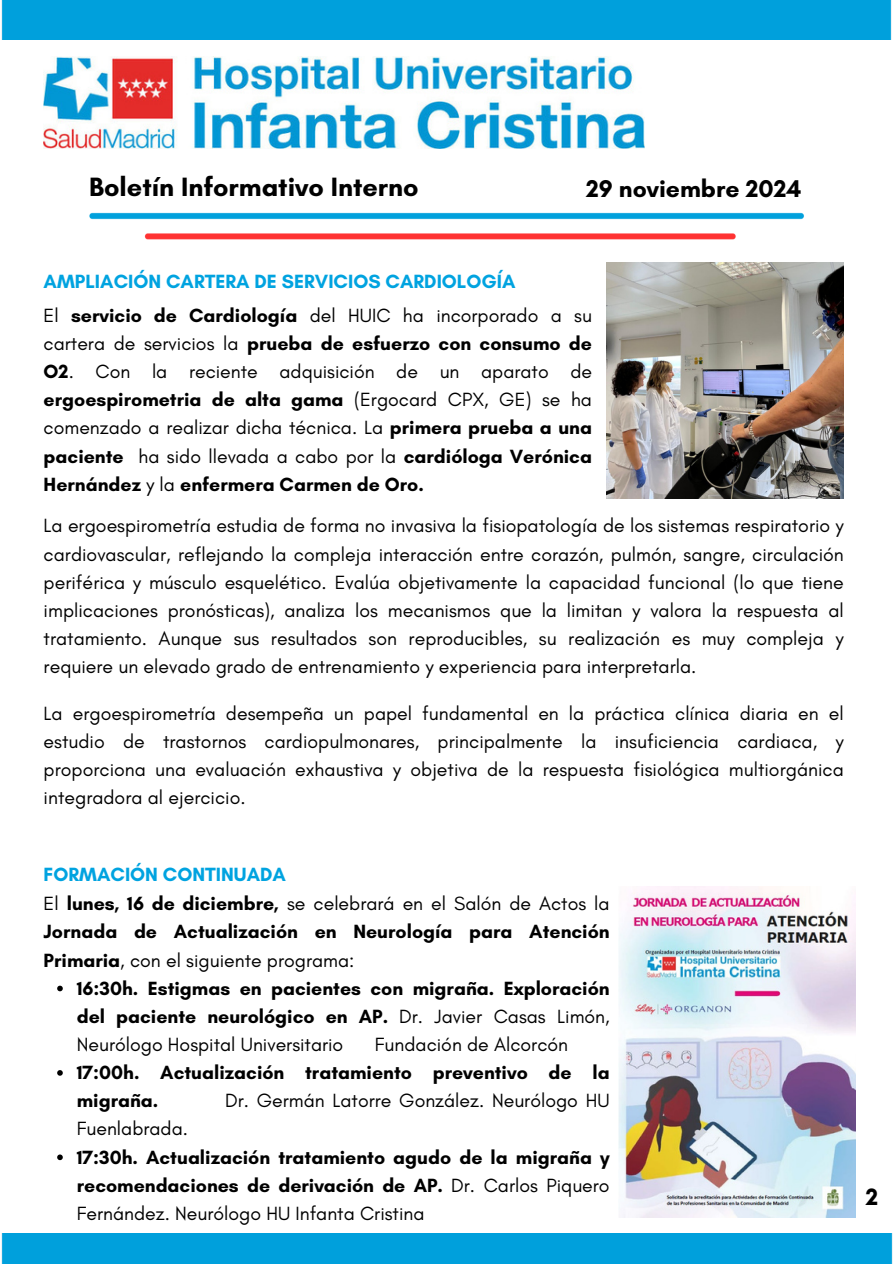
<style>
.page{position:relative;width:894px;height:1264px;background:#fff}
.page>*{position:absolute;margin:0;border:0;box-sizing:border-box;transform-origin:0 0}
.t1{font:700 27px "Glacial Indifference";color:#000}
.t2{font:700 24.6px "Glacial Indifference";color:#000}
.t3{font:700 24px "Glacial Indifference";color:#000}
.t4{font:19.5px/28.2px "Glacial Indifference";color:#000;text-align:justify}
.t5{font:700 19.5px/28.2px "Glacial Indifference";color:#000;text-align:justify}
.t6{font:700 19.5px "Glacial Indifference";color:#00a3e0}
.s1{font-weight:700}
.s2{font-weight:400}
</style>
<div class="page">
<img style="left:44px;top:56px;width:600px;height:93px">
<div style="left:1px;top:0;width:891px;height:39px;background:#00a0dc"></div>
<img style="left:89px;top:212px;width:715px;height:28px">
<div style="left:1px;top:1233px;width:892px;height:30px;background:#00a0dc"></div>
<img style="left:606px;top:262px;width:237px;height:237px">
<img style="left:618px;top:886px;width:236px;height:331px">
<svg style="left:57px;top:985px;width:6px;height:6px"></svg>
<svg style="left:57px;top:1070px;width:6px;height:5px"></svg>
<svg style="left:57px;top:1154px;width:6px;height:6px"></svg>
<h1 class="t1" style="left:89px;top:170px;width:331px">Boletín Informativo Interno</h1>
<h2 class="t2" style="left:586px;top:174px;width:217px">29 noviembre 2024</h2>
<p class="t6" style="left:44px;top:269px;width:473px">AMPLIACIÓN CARTERA DE SERVICIOS CARDIOLOGÍA</p>
<h1 class="t4" style="left:44px;top:301px;width:549px">El <span class="s1">servicio de Cardiología</span> del HUIC ha incorporado a su cartera de servicios la <span class="s1">prueba de esfuerzo con consumo de O2</span>. Con la reciente adquisición de un aparato de <span class="s1">ergoespirometria de alta gama</span> (Ergocard CPX, GE) se ha comenzado a realizar dicha técnica. La <span class="s1">primera prueba a una paciente</span> ha sido llevada a cabo por la <span class="s1">cardióloga Verónica Hernández</span> y la <span class="s1">enfermera Carmen de Oro.</span></h1>
<p class="t4" style="left:44px;top:511px;width:801px">La ergoespirometría estudia de forma no invasiva la fisiopatología de los sistemas respiratorio y cardiovascular, reflejando la compleja interacción entre corazón, pulmón, sangre, circulación periférica y músculo esquelético. Evalúa objetivamente la capacidad funcional (lo que tiene implicaciones pronósticas), analiza los mecanismos que la limitan y valora la respuesta al tratamiento. Aunque sus resultados son reproducibles, su realización es muy compleja y requiere un elevado grado de entrenamiento y experiencia para interpretarla.</p>
<p class="t4" style="left:44px;top:699px;width:801px">La ergoespirometría desempeña un papel fundamental en la práctica clínica diaria en el estudio de trastornos cardiopulmonares, principalmente la insuficiencia cardiaca, y proporciona una evaluación exhaustiva y objetiva de la respuesta fisiológica multiorgánica integradora al ejercicio.</p>
<p class="t6" style="left:44px;top:862px;width:244px">FORMACIÓN CONTINUADA</p>
<h2 class="t5" style="left:44px;top:889px;width:567px"><span class="s2">El</span> lunes, 16 de diciembre, <span class="s2">se celebrará en el Salón de Actos la </span>Jornada de Actualización en Neurología para Atención Primaria<span class="s2">, con el siguiente programa:</span></h2>
<p class="t5" style="left:77px;top:973px;width:534px">16:30h. Estigmas en pacientes con migraña. Exploración del paciente neurológico en AP. <span class="s2">Dr. Javier Casas Limón, Neurólogo Hospital Universitario</span></p>
<p class="t4" style="left:375px;top:1030px;width:195px">Fundación de Alcorcón</p>
<p class="t5" style="left:77px;top:1058px;width:534px">17:00h. Actualización tratamiento preventivo de la migraña.</p>
<p class="t4" style="left:225px;top:1086px;width:386px">Dr. Germán Latorre González. Neurólogo HU</p>
<p class="t4" style="left:77px;top:1114px;width:113px">Fuenlabrada.</p>
<p class="t5" style="left:77px;top:1142px;width:534px">17:30h. Actualización tratamiento agudo de la migraña y recomendaciones de derivación de AP. <span class="s2">Dr. Carlos Piquero Fernández. Neurólogo HU Infanta Cristina</span></p>
<p class="t3" style="left:865px;top:1182px;width:14px">2</p>
</div>
